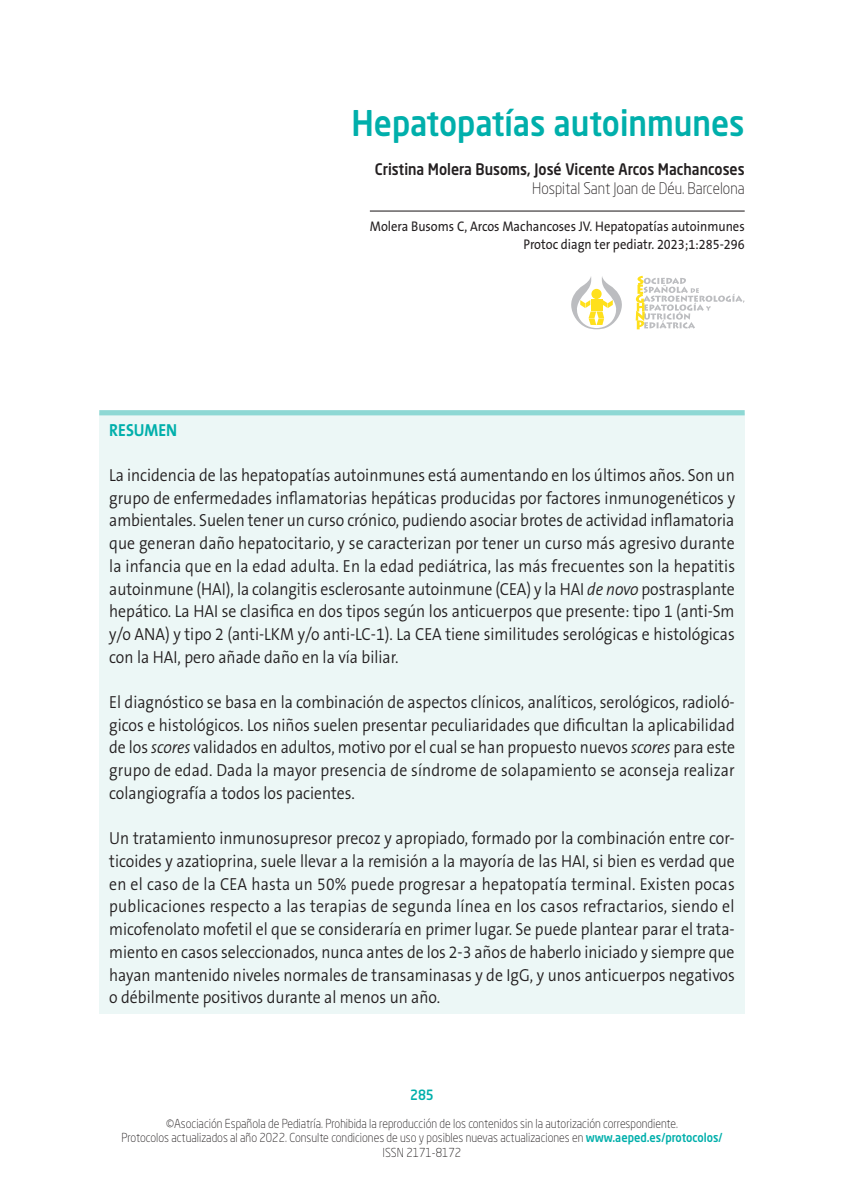
<style>
.page{position:relative;width:844px;height:1191px;background:#fff}
.page>*{position:absolute;margin:0;border:0;box-sizing:border-box;transform-origin:0 0}
.t1{font:500 35px "Neo Sans Std";color:#00afab;scale:.9 1}
.t2{font:300 17.5px/22.8px "The Sans B W4";color:#231f20;text-align:justify;scale:.9 1}
.t3{font:700 17.5px "The Sans B W7";color:#00afab;scale:.9 1}
.t4{font:500 15.75px "Neo Sans Std";color:#231f20;scale:.9 1}
.t5{font:300 15.75px "Neo Sans Std";color:#231f20;scale:.9 1}
.t6{font:14px/17.5px "The Sans B W5 Plain";color:#231f20;text-align:right;scale:.9 1}
.t7{font:500 14px "Neo Sans Std";color:#00afab;scale:.9 1}
.t8{font:300 12.25px/14.7px "Neo Sans Std";color:#231f20;text-align:center;scale:.9 1}
.s1{font-style:italic}
.s2{font-weight:500;color:#00afab}
</style>
<div class="page">
<hr style="left:370px;top:210px;width:374px;height:2px;background:#231f20">
<svg style="left:571px;top:276px;width:51px;height:53px"></svg>
<svg style="left:635px;top:276px;width:109px;height:53px"></svg>
<div style="left:99px;top:413px;width:645px;height:600px;background:#ecf7f6"></div>
<div style="left:99px;top:410px;width:645px;height:5px;background:#8ed8d4"></div>
<h1 class="t1" style="left:351px;top:101px;width:438px">Hepatopatías autoinmunes</h1>
<p class="t4" style="left:374px;top:159px;width:412px">Cristina Molera Busoms, José Vicente Arcos Machancoses</p>
<p class="t5" style="left:532px;top:178px;width:237px">Hospital Sant Joan de Déu. Barcelona</p>
<p class="t6" style="left:370px;top:218px;width:418px">Molera Busoms C, Arcos Machancoses JV. Hepatopatías autoinmunes<br>Protoc diagn ter pediatr. 2023;1:285-296</p>
<p class="t3" style="left:109px;top:418px;width:77px">RESUMEN</p>
<p class="t2" style="left:109px;top:463px;width:696px">La incidencia de las hepatopatías autoinmunes está aumentando en los últimos años. Son un grupo de enfermedades inflamatorias hepáticas producidas por factores inmunogenéticos y ambientales. Suelen tener un curso crónico, pudiendo asociar brotes de actividad inflamatoria que generan daño hepatocitario, y se caracterizan por tener un curso más agresivo durante la infancia que en la edad adulta. En la edad pediátrica, las más frecuentes son la hepatitis autoinmune (HAI), la colangitis esclerosante autoinmune (CEA) y la HAI <span class="s1">de novo</span> postrasplante hepático. La HAI se clasifica en dos tipos según los anticuerpos que presente: tipo 1 (anti-Sm y/o ANA) y tipo 2 (anti-LKM y/o anti-LC-1). La CEA tiene similitudes serológicas e histológicas con la HAI, pero añade daño en la vía biliar.</p>
<p class="t2" style="left:109px;top:690px;width:696px">El diagnóstico se basa en la combinación de aspectos clínicos, analíticos, serológicos, radioló&shy;gicos e histológicos. Los niños suelen presentar peculiaridades que dificultan la aplicabilidad de los <span class="s1">scores</span> validados en adultos, motivo por el cual se han propuesto nuevos <span class="s1">scores</span> para este grupo de edad. Dada la mayor presencia de síndrome de solapamiento se aconseja realizar colangiografía a todos los pacientes.</p>
<p class="t2" style="left:109px;top:827px;width:696px">Un tratamiento inmunosupresor precoz y apropiado, formado por la combinación entre cor&shy;ticoides y azatioprina, suele llevar a la remisión a la mayoría de las HAI, si bien es verdad que en el caso de la CEA hasta un 50% puede progresar a hepatopatía terminal. Existen pocas publicaciones respecto a las terapias de segunda línea en los casos refractarios, siendo el micofenolato mofetil el que se consideraría en primer lugar. Se puede plantear parar el trata&shy;miento en casos seleccionados, nunca antes de los 2-3 años de haberlo iniciado y siempre que hayan mantenido niveles normales de transaminasas y de IgG, y unos anticuerpos negativos o débilmente positivos durante al menos un año.</p>
<p class="t7" style="left:410px;top:1086px;width:28px">285</p>
<p class="t8" style="left:121px;top:1115px;width:669px">©Asociación Española de Pediatría. Prohibida la reproducción de los contenidos sin la autorización correspondiente.<br>Protocolos actualizados al año 2022. Consulte condiciones de uso y posibles nuevas actualizaciones en <span class="s2">www.aeped.es/protocolos/<br></span>ISSN 2171-8172</p>
</div>
